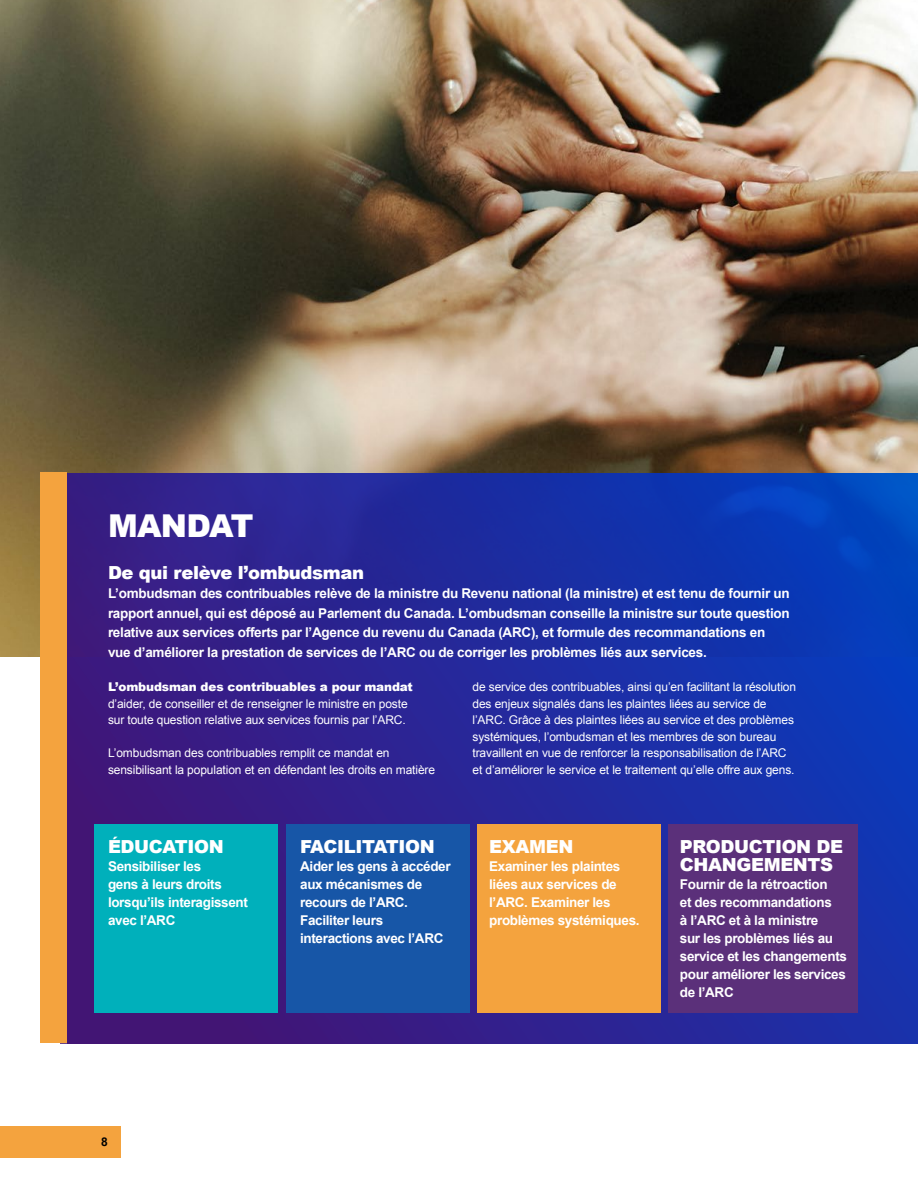
<style>
.page{position:relative;width:918px;height:1188px;background:#fff}
.page>*{position:absolute;margin:0;border:0;box-sizing:border-box;transform-origin:0 0}
.Heading_1{font:900 31.5px "Arial";letter-spacing:-.02em;color:#fff}
.Heading_6{font:900 18px/18px "Arial";letter-spacing:-.02em;color:#fff}
.Body{font:700 13.5px/18px "Arial";letter-spacing:-.025em;color:#fff}
.Intro{font:700 13.5px/19.5px "Arial";letter-spacing:-.02em;color:#fff}
.Body_3_column{font:12px/16.5px "Arial";letter-spacing:-.01em;color:#fff}
.t1{font:700 12px "Arial";color:#000}
.s1{font-weight:900}
</style>
<div class="page">
<img style="left:0;top:0;width:918px;height:657px">
<svg style="left:68px;top:473px;width:850px;height:570px;background:#232a9b"></svg>
<div style="left:95px;top:824px;width:183px;height:188px;background:#00b0bb"></div>
<div style="left:286px;top:824px;width:183px;height:188px;background:#1756a7"></div>
<div style="left:477px;top:824px;width:184px;height:188px;background:#f4a33e"></div>
<div style="left:668px;top:824px;width:190px;height:188px;background:#5b307a"></div>
<div style="left:40px;top:472px;width:28px;height:571px;background:#f4a33e"></div>
<div style="left:0;top:1126px;width:121px;height:32px;background:#f4a33e"></div>
<h1 class="Heading_1" style="left:108px;top:503px;width:147px">MANDAT</h1>
<h6 class="Heading_6" style="left:108px;top:563px;width:258px">De qui relève l’ombudsman</h6>
<p class="Intro" style="left:108px;top:584px;width:683px">L’ombudsman des contribuables relève de la ministre du Revenu national (la ministre) et est tenu de fournir un rapport annuel, qui est déposé au Parlement du Canada. L’ombudsman conseille la ministre sur toute question relative aux services offerts par l’Agence du revenu du Canada (ARC), et formule des recommandations en vue d’améliorer la prestation de services de l’ARC ou de corriger les problèmes liés aux services.</p>
<p class="Body_3_column" style="left:108px;top:679px;width:306px"><span class="s1">L’ombudsman des contribuables a pour mandat </span>d’aider, de conseiller et de renseigner le ministre en poste sur toute question relative aux services fournis par l’ARC.</p>
<p class="Body_3_column" style="left:108px;top:745px;width:329px">L’ombudsman des contribuables remplit ce mandat en sensibilisant la population et en défendant les droits en matière</p>
<p class="Body_3_column" style="left:472px;top:679px;width:325px">de service des contribuables, ainsi qu’en facilitant la résolution des enjeux signalés dans les plaintes liées au service de l’ARC. Grâce à des plaintes liées au service et des problèmes systémiques, l’ombudsman et les membres de son bureau travaillent en vue de renforcer la responsabilisation de l’ARC et d’améliorer le service et le traitement qu’elle offre aux gens.</p>
<h6 class="Heading_6" style="left:108px;top:837px;width:117px">ÉDUCATION</h6>
<p class="Body" style="left:108px;top:858px;width:142px">Sensibiliser les<br>gens à leurs droits lorsqu’ils interagissent avec l’ARC</p>
<h6 class="Heading_6" style="left:300px;top:837px;width:136px">FACILITATION</h6>
<p class="Body" style="left:300px;top:858px;width:152px">Aider les gens à accéder aux mécanismes de recours de l’ARC.<br>Faciliter leurs interactions avec l’ARC</p>
<h6 class="Heading_6" style="left:489px;top:837px;width:86px">EXAMEN</h6>
<p class="Body" style="left:489px;top:858px;width:152px">Examiner les plaintes liées aux services de l’ARC. Examiner les problèmes systémiques.</p>
<h6 class="Heading_6" style="left:680px;top:837px;width:165px">PRODUCTION DE<br>CHANGEMENTS</h6>
<p class="Body" style="left:680px;top:876px;width:169px">Fournir de la rétroaction<br>et des recommandations<br>à l’ARC et à la ministre<br>sur les problèmes liés au service et les changements pour améliorer les services de l’ARC</p>
<p class="t1" style="left:101px;top:1134px;width:8px">8</p>
</div>
